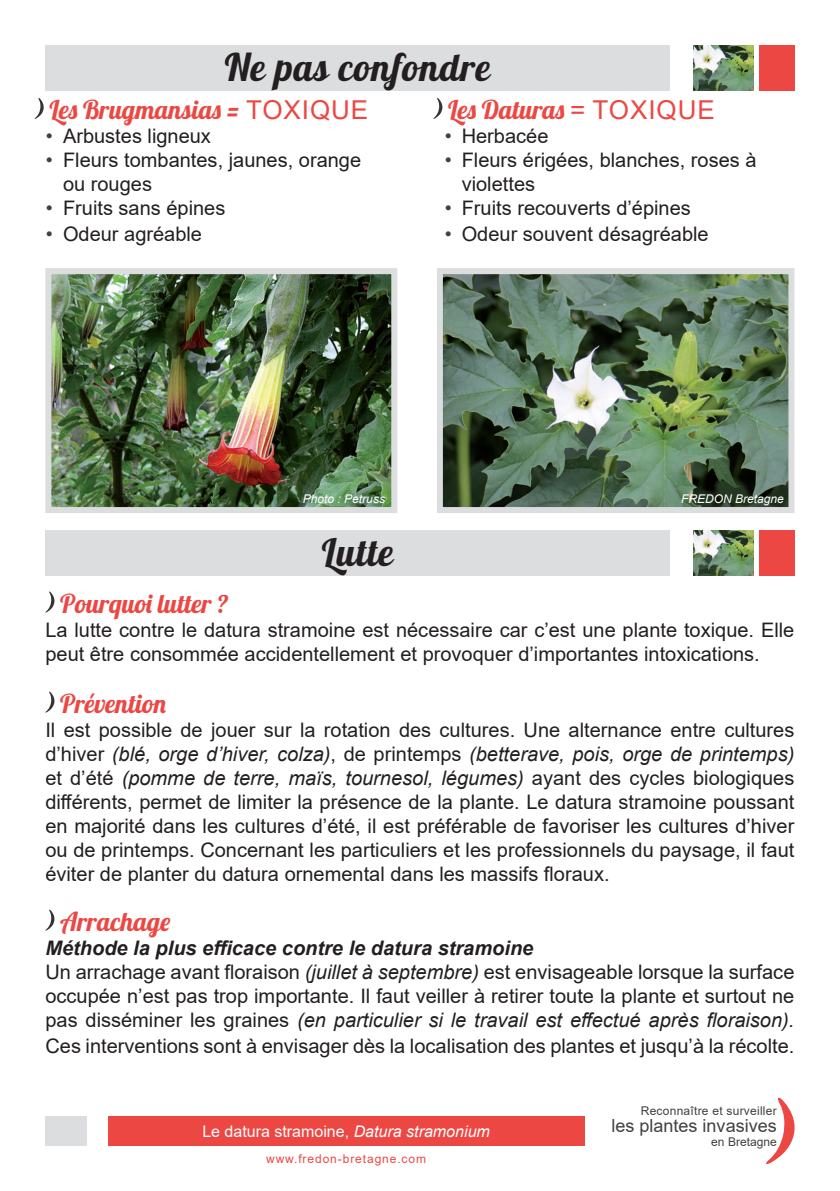
<style>
.page{position:relative;width:840px;height:1191px;background:#fff}
.page>*{position:absolute;margin:0;border:0;box-sizing:border-box;transform-origin:0 0}
.t1{font:38px "Lobster 1.4";letter-spacing:.02em;color:#231f20}
.t2{font:26px "Lobster 1.4";color:#ec4743}
.t3{font:26px "Lobster 1.4";letter-spacing:.035em;color:#ec4743}
.t4{font:20px/24px "Arial";color:#231f20}
.t5{font:18px "Arial";color:#424041}
.t6{font:16px "Arial";color:#fff}
.t7{font:12px "Arial";letter-spacing:.02em;color:#424041}
.t8{font:italic 12px "Arial";color:#fff}
.t9{font:12px "Arial";letter-spacing:.075em;color:#ec4743}
.s1{font-family:"Arial"}
.s2{color:#424041}
.s3{font-style:italic}
.s4{font-weight:700;font-style:italic}
</style>
<div class="page">
<div style="left:45px;top:1116px;width:41px;height:29px;background:#dcdddf"></div>
<div style="left:108px;top:1116px;width:476px;height:29px;background:#ec4743"></div>
<svg style="left:766px;top:1097px;width:28px;height:67px"></svg>
<svg style="left:35px;top:98px;width:9px;height:21px"></svg>
<svg style="left:433px;top:98px;width:9px;height:21px"></svg>
<img style="left:52px;top:275px;width:338px;height:231px">
<div style="left:45px;top:268px;width:352px;height:245px;border:6px solid #dcdddf"></div>
<img style="left:443px;top:275px;width:344px;height:231px">
<div style="left:436px;top:268px;width:358px;height:245px;border:6px solid #dcdddf"></div>
<svg style="left:45px;top:591px;width:10px;height:21px"></svg>
<svg style="left:45px;top:691px;width:10px;height:21px"></svg>
<svg style="left:45px;top:909px;width:10px;height:21px"></svg>
<div style="left:45px;top:45px;width:624px;height:46px;background:#dcdddf"></div>
<div style="left:758px;top:45px;width:36px;height:46px;background:#ec4743"></div>
<img style="left:693px;top:45px;width:60px;height:46px">
<div style="left:45px;top:530px;width:624px;height:45px;background:#dcdddf"></div>
<div style="left:758px;top:530px;width:36px;height:45px;background:#ec4743"></div>
<img style="left:693px;top:530px;width:60px;height:45px">
<h1 class="t1" style="left:224px;top:43px;width:266px">Ne pas confondre</h1>
<h2 class="t3" style="left:49px;top:93px;width:320px">Les Brugmansias = <span class="s1">toxique</span></h2>
<p class="t4" style="left:46px;top:124px;width:166px"><span class="s2">•</span> Arbustes ligneux</p>
<p class="t4" style="left:63px;top:148px;width:299px;text-indent:-17px"><span class="s2">•</span> Fleurs tombantes, jaunes, orange ou rouges</p>
<p class="t4" style="left:46px;top:196px;width:181px"><span class="s2">•</span> Fruits sans épines</p>
<p class="t4" style="left:46px;top:222px;width:157px"><span class="s2">•</span> Odeur agréable</p>
<h2 class="t2" style="left:448px;top:93px;width:268px">Les Daturas <span class="s1">= toxique</span></h2>
<p class="t4" style="left:444px;top:124px;width:105px"><span class="s2">•</span> Herbacée</p>
<p class="t4" style="left:461px;top:148px;width:296px;text-indent:-17px"><span class="s2">•</span> Fleurs érigées, blanches, roses à violettes</p>
<p class="t4" style="left:444px;top:196px;width:247px"><span class="s2">•</span> Fruits recouverts d’épines</p>
<p class="t4" style="left:444px;top:222px;width:265px"><span class="s2">•</span> Odeur souvent désagréable</p>
<p class="t8" style="left:303px;top:490px;width:84px">Photo : Petruss</p>
<p class="t8" style="left:680px;top:490px;width:104px">FREDON Bretagne</p>
<h1 class="t1" style="left:321px;top:528px;width:72px">Lutte</h1>
<h2 class="t2" style="left:60px;top:586px;width:170px">Pourquoi lutter ?</h2>
<p class="t4" style="left:45px;top:617px;width:750px">La lutte contre le datura stramoine est nécessaire car c’est une plante toxique. Elle peut être consommée accidentellement et provoquer d’importantes intoxications.</p>
<h2 class="t2" style="left:60px;top:686px;width:107px">Prévention</h2>
<p class="t4" style="left:45px;top:717px;width:750px;text-align:justify">I l est possible de jouer sur la rotation des cultures. U ne alternance entre cultures d’hiver <span class="s3">(blé, orge d’hiver, colza)</span>, de printemps <span class="s3">(betterave, pois, orge de printemps) </span>et d’été <span class="s3">(pomme de terre, maïs, tournesol, légumes)</span> ayant des cycles biologiques différents, permet de limiter la présence de la plante. Le datura stramoine poussant en majorité dans les cultures d’été, il est préférable de favoriser les cultures d’hiver ou de printemps. Concernant les particuliers et les professionnels du paysage, il faut éviter de planter du datura ornemental dans les massifs floraux.</p>
<h2 class="t2" style="left:60px;top:904px;width:112px">Arrachage</h2>
<p class="t4" style="left:45px;top:935px;width:750px"><span class="s4">Méthode la plus efficace contre le datura stramoine<br></span>Un arrachage avant floraison <span class="s3">(juillet à septembre)</span> est envisageable lorsque la surface occupée n’est pas trop importante. I l faut veiller à retirer toute la plante et surtout ne pas disséminer les graines <span class="s3">(en particulier si le travail est effectué après floraison).</span></p>
<p class="t4" style="left:45px;top:1033px;width:750px">Ces interventions sont à envisager dès la localisation des plantes et jusqu’à la récolte.</p>
<p class="t6" style="left:202px;top:1120px;width:289px">Le datura stramoine, <span class="s3">Datura stramonium</span></p>
<p class="t9" style="left:266px;top:1150px;width:161px">www.fredon-bretagne.com</p>
<p class="t7" style="left:640px;top:1102px;width:137px">Reconnaître et surveiller</p>
<p class="t5" style="left:611px;top:1113px;width:167px">les plantes invasives</p>
<p class="t7" style="left:711px;top:1133px;width:67px">en Bretagne</p>
</div>
